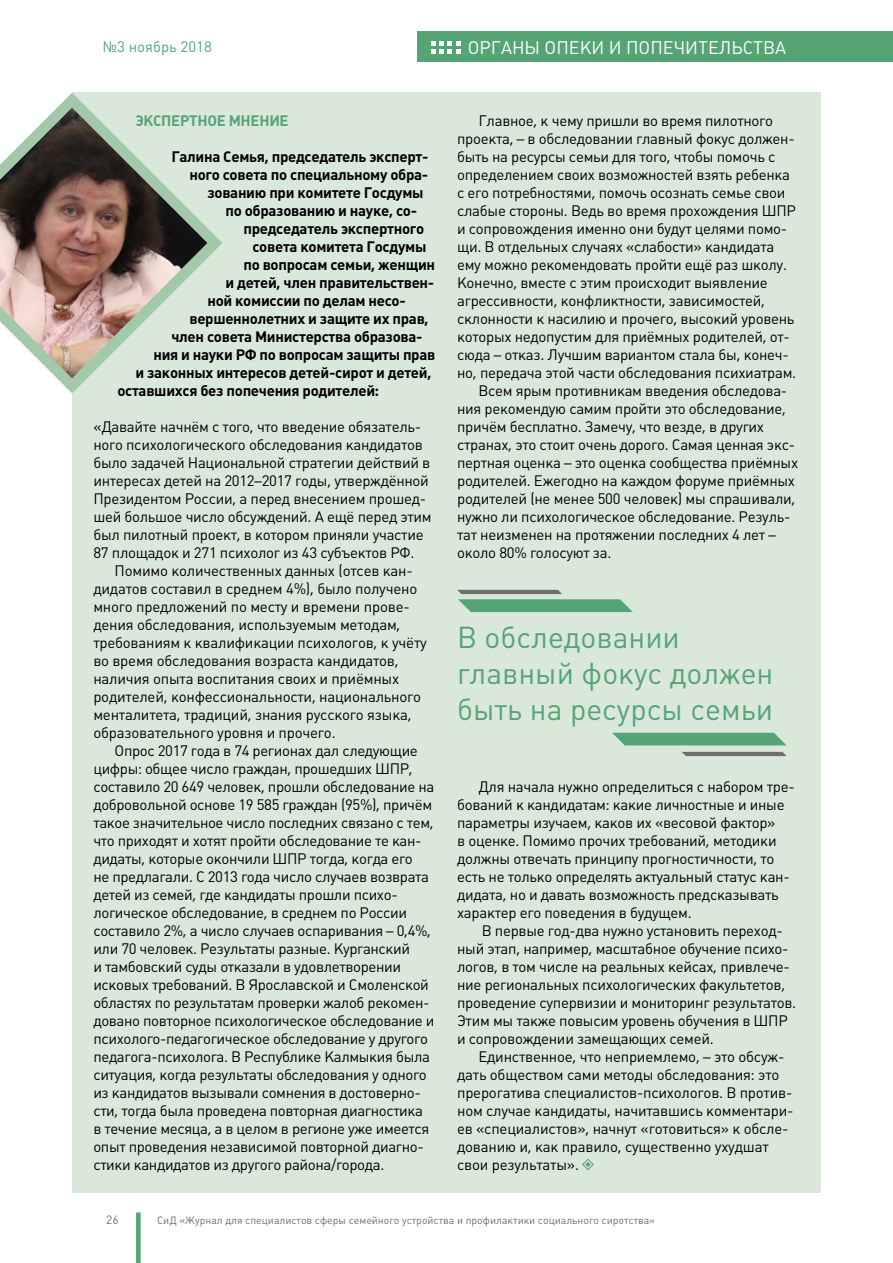
<style>
.page{position:relative;width:893px;height:1263px;background:#fff}
.page>*{position:absolute;margin:0;border:0;box-sizing:border-box;transform-origin:0 0}
.t1{font:30px/36px "Plumb";color:#55a574}
.t2{font:18px "Plumb";color:#fff}
.t3{font:15px/18px "Plumb";letter-spacing:-.02em;color:#000}
.t4{font:700 15px "Plumb";letter-spacing:-.02em;color:#000}
.t5{font:700 15px "Plumb";letter-spacing:-.02em;color:#55a574}
.t6{font:15px "Plumb";color:#55a574}
.t7{font:12px "Plumb";color:#6f6f6e}
.t8{font:10.5px "Plumb";color:#6f6f6e}
</style>
<div class="page">
<div style="left:72px;top:93px;width:749px;height:1100px;background:#dae7db"></div>
<svg style="left:582px;top:1158px;width:12px;height:12px"></svg>
<svg style="left:57px;top:93px;width:165px;height:300px"></svg>
<img style="left:0;top:108px;width:207px;height:270px">
<svg style="left:457px;top:590px;width:176px;height:22px"></svg>
<svg style="left:612px;top:733px;width:174px;height:12px;background:#5ea97b"></svg>
<svg style="left:682px;top:752px;width:105px;height:4px"></svg>
<div style="left:136px;top:1212px;width:5px;height:51px;background:#55a574"></div>
<div style="left:417px;top:31px;width:476px;height:31px;background:#55a574"></div>
<svg style="left:431px;top:41px;width:30px;height:13px"></svg>
<p class="t6" style="left:103px;top:38px;width:110px">№3 ноябрь 2018</p>
<p class="t2" style="left:468px;top:37px;width:320px">органы опеки и попечительства</p>
<p class="t5" style="left:135px;top:112px;width:155px">Экспертное мнение</p>
<p class="t4" style="left:171px;top:148px;width:259px">Галина Семья, председатель эксперт-</p>
<p class="t4" style="left:189px;top:166px;width:240px">ного совета по специальному обра-</p>
<p class="t4" style="left:207px;top:184px;width:218px">зованию при комитете Госдумы</p>
<p class="t4" style="left:225px;top:202px;width:193px">по образованию и науке, со-</p>
<p class="t4" style="left:243px;top:220px;width:182px">председатель экспертного</p>
<p class="t4" style="left:252px;top:238px;width:176px">совета комитета Госдумы</p>
<p class="t4" style="left:243px;top:256px;width:193px">по вопросам семьи, женщин</p>
<p class="t4" style="left:225px;top:274px;width:210px">и детей, член правительствен-</p>
<p class="t4" style="left:207px;top:292px;width:200px">ной комиссии по делам несо-</p>
<p class="t4" style="left:189px;top:310px;width:241px">вершеннолетних и защите их прав,</p>
<p class="t4" style="left:171px;top:328px;width:253px">член совета М инистерства образова-</p>
<p class="t4" style="left:153px;top:346px;width:283px">ния и науки РФ по вопросам защиты прав</p>
<p class="t4" style="left:135px;top:364px;width:298px">и законных интересов детей-сирот и детей,</p>
<p class="t4" style="left:117px;top:382px;width:263px">оставшихся без попечения родителей:</p>
<p class="t3" style="left:93px;top:418px;width:340px">«Давайте начнём с того, что введение обязатель&shy;ного психологического обследования кандидатов было задачей Национальной стратегии действий в интересах детей на 2012–2017 годы, утверждённой П резидентом России, а перед внесением прошед&shy;шей большое число обсуждений. А ещё перед этим был пилотный проект, в котором приняли участие 87 площадок и 271 психолог из 43 субъектов РФ.</p>
<p class="t3" style="left:93px;top:562px;width:335px;text-indent:21px">Помимо количественных данных (отсев кан&shy;дидатов составил в среднем 4%), было получено много предложений по месту и времени прове&shy;дения обследования, используемым методам, требованиям к квалификации психологов, к учёту во время обследования возраста кандидатов, наличия опыта воспитания своих и приёмных родителей, конфессиональности, национального менталитета, традиций, знания русского языка, образовательного уровня и прочего.</p>
<p class="t3" style="left:93px;top:742px;width:326px;text-indent:21px">Опрос 2017 года в 74 регионах дал следующие цифры: общее число граждан, прошедших ШПР</p>
<p class="t3" style="left:93px;top:760px;width:343px;text-indent:315px">, составило 20 649 человек, прошли обследование на добровольной основе 19 585 граждан (95%), причём такое значительное число последних связано с тем, что приходят и хотят пройти обследование те кан&shy;дидаты, которые окончили ШПР</p>
<p class="t3" style="left:93px;top:850px;width:343px;text-indent:216px">тогда, когда его<br>не предлагали. С 2013 года число случаев возврата детей из семей, где кандидаты прошли психо&shy;логическое обследование, в среднем по России составило 2%, а число случаев оспаривания – 0,4%, или 70 человек. Результаты разные. Курганский<br>и тамбовский суды отказали в удовлетворении исковых требований. В Я рославской и Смоленской областях по результатам проверки жалоб рекомен&shy;довано повторное психологическое обследование и психолого-педагогическое обследование у другого педагога-психолога. В Республике Калмыкия была ситуация, когда результаты обследования у одного из кандидатов вызывали сомнения в достоверно&shy;сти, тогда была проведена повторная диагностика в течение месяца, а в целом в регионе уже имеется опыт проведения независимой повторной диагно&shy;стики кандидатов из другого района/города.</p>
<p class="t3" style="left:478px;top:112px;width:296px">Главное, к чему пришли во время пилотного</p>
<p class="t3" style="left:457px;top:130px;width:339px">проекта, – в обследовании главный фокус должен-</p>
<p class="t3" style="left:457px;top:148px;width:320px">быть на ресурсы семьи для того, чтобы помочь с</p>
<p class="t3" style="left:457px;top:166px;width:334px">определением своих возможностей взять ребенка</p>
<p class="t3" style="left:457px;top:184px;width:330px">с его потребностями, помочь осознать семье свои</p>
<p class="t3" style="left:457px;top:202px;width:317px">слабые стороны. Ведь во время прохождения ШПР</p>
<p class="t3" style="left:457px;top:220px;width:332px">и сопровождения именно они будут целями помо-</p>
<p class="t3" style="left:457px;top:238px;width:319px">щи. В отдельных случаях «слабости» кандидата</p>
<p class="t3" style="left:457px;top:256px;width:331px">ему можно рекомендовать пройти ещё раз школу.</p>
<p class="t3" style="left:457px;top:274px;width:312px">Конечно, вместе с этим происходит выявление</p>
<p class="t3" style="left:457px;top:292px;width:310px">агрессивности, конфликтности, зависимостей,</p>
<p class="t3" style="left:457px;top:310px;width:339px">склонности к насилию и прочего, высокий уровень</p>
<p class="t3" style="left:457px;top:328px;width:334px">которых недопустим для приёмных родителей, от-</p>
<p class="t3" style="left:457px;top:346px;width:333px">сюда – отказ. Лучшим вариантом стала бы, конеч-</p>
<p class="t3" style="left:457px;top:364px;width:341px">но, передача этой части обследования психиатрам.</p>
<p class="t3" style="left:478px;top:382px;width:310px">Всем ярым противникам введения обследова-</p>
<p class="t3" style="left:457px;top:400px;width:331px">ния рекомендую самим пройти это обследование,</p>
<p class="t3" style="left:457px;top:418px;width:309px">причём бесплатно. Замечу, что везде, в других</p>
<p class="t3" style="left:457px;top:436px;width:340px">странах, это стоит очень дорого. Самая ценная экс-</p>
<p class="t3" style="left:457px;top:454px;width:343px">пертная оценка – это оценка сообщества приёмных</p>
<p class="t3" style="left:457px;top:472px;width:339px">родителей. Ежегодно на каждом форуме приёмных</p>
<p class="t3" style="left:457px;top:490px;width:340px">родителей (не менее 500 человек) мы спрашивали,</p>
<p class="t3" style="left:457px;top:508px;width:335px">нужно ли психологическое обследование. Резуль-</p>
<p class="t3" style="left:457px;top:526px;width:320px">тат неизменен на протяжении последних 4 лет –</p>
<p class="t3" style="left:457px;top:544px;width:156px">около 80% голосуют за.</p>
<h1 class="t1" style="left:457px;top:619px;width:318px">В обследовании главный фокус должен быть на ресурсы семьи</h1>
<p class="t3" style="left:457px;top:778px;width:339px;text-indent:21px">Для начала нужно определиться с набором тре&shy;бований к кандидатам: какие личностные и иные параметры изучаем, каков их «весовой фактор»<br>в оценке. Помимо прочих требований, методики должны отвечать принципу прогностичности, то есть не только определять актуальный статус кан&shy;дидата, но и давать возможность предсказывать характер его поведения в будущем.</p>
<p class="t3" style="left:457px;top:922px;width:340px;text-indent:25px">В первые год-два нужно установить переход&shy;ный этап, например, масштабное обучение психо&shy;логов, в том числе на реальных кейсах, привлече&shy;ние региональных психологических факультетов, проведение супервизии и мониторинг результатов.<br>Этим мы также повысим уровень обучения в ШПР<br>и сопровождении замещающих семей.</p>
<p class="t3" style="left:457px;top:1048px;width:338px;text-indent:21px">Единственное, что неприемлемо, – это обсуж&shy;дать обществом сами методы обследования: это прерогатива специалистов-психологов. В против&shy;ном случае кандидаты, начитавшись комментари&shy;ев «специалистов», начнут «готовиться» к обсле&shy;дованию и, как правило, существенно ухудшат свои результаты».</p>
<p class="t7" style="left:106px;top:1213px;width:14px">26</p>
<p class="t8" style="left:157px;top:1214px;width:499px">СиД «Журнал для специалистов сферы семейного устройства и профилактики социального сиротства»</p>
</div>
